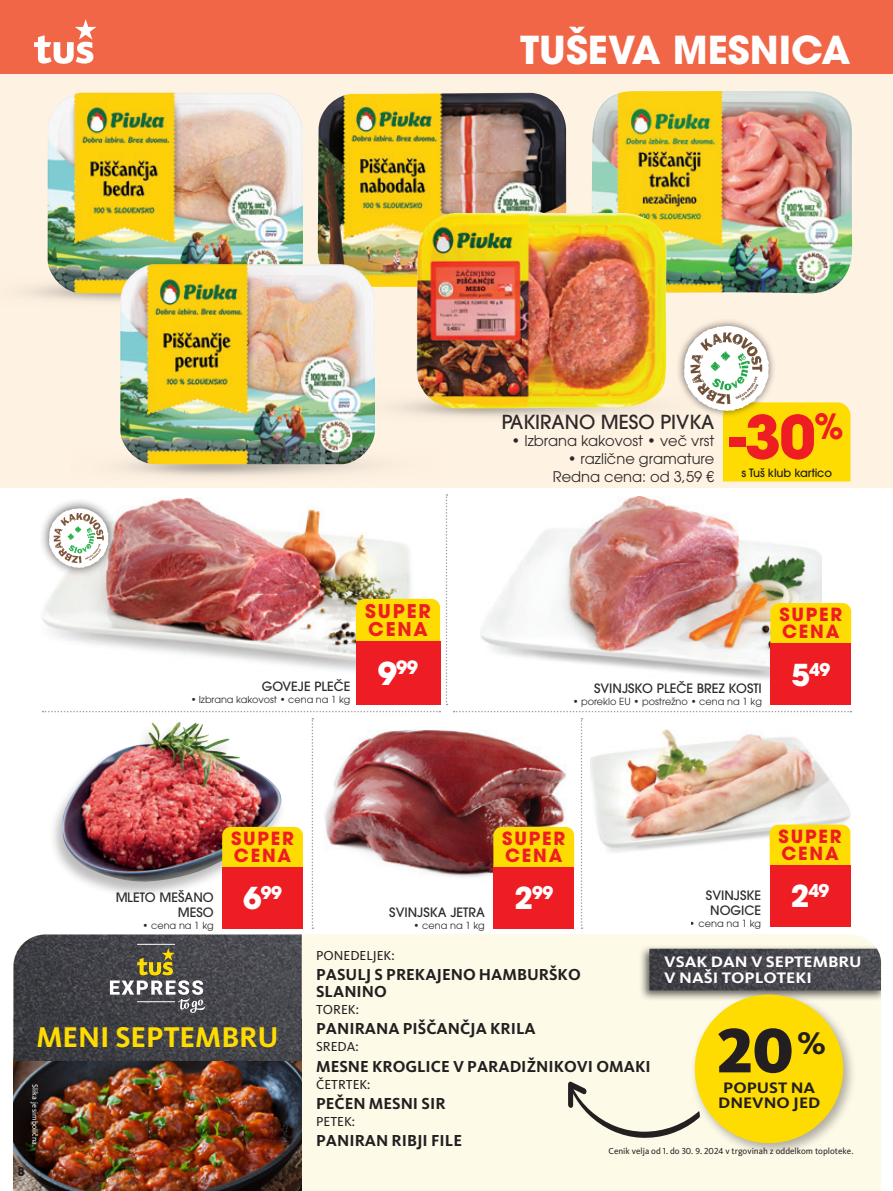
<style>
.page{position:relative;width:893px;height:1191px;background:#fff}
.page>*{position:absolute;margin:0;border:0;box-sizing:border-box;transform-origin:0 0}
.t1{font:900 65.1px "Kievit";color:#231f20}
.t2{font:700 59.25px "ITC Avant Garde Pro";color:#ee1d23}
.t3{font:700 38.25px "ITC Avant Garde Pro";color:#fff}
.t4{font:700 29.55px "Kievit";color:#ffdc01}
.t5{font:500 19.2px "ITC Avant Garde Pro";color:#231f20}
.t6{font:700 18.75px/17.9px "ITC Avant Garde Pro";letter-spacing:.1em;color:#ee1d23}
.t7{font:700 18.3px "ITC Avant Garde Pro";color:#fff}
.t8{font:700 18px/17.1px "ITC Avant Garde Pro";letter-spacing:.1em;color:#ee1d23}
.t9{font:700 17.55px "ITC Avant Garde Pro";letter-spacing:-.03em;color:#fff}
.t10{font:700 16.5px/17.1px "Kievit";color:#231f20}
.t11{font:700 15.75px/16.4px "Kievit";color:#fff;scale:1.1 1}
.t12{font:700 15.75px/14.7px "Kievit";color:#231f20;text-align:center;scale:1.1 1}
.t13{font:14.7px/17.5px "ITC Avant Garde Pro";color:#231f20;text-align:right}
.t14{font:13.5px "Kievit";color:#231f20}
.t15{font:500 12.9px/15px "ITC Avant Garde Pro";color:#231f20;text-align:center}
.t16{font:500 12.75px "ITC Avant Garde Pro";color:#231f20}
.t17{font:700 12px "ITC Avant Garde Pro";color:#231f20}
.t18{font:500 11.4px "ITC Avant Garde Pro";letter-spacing:-.01em;color:#231f20}
.t19{font:9.75px "ITC Avant Garde Pro";color:#231f20}
.t20{font:9.6px "ITC Avant Garde Pro";color:#231f20}
.t21{font:9px "Kievit";color:#231f20}
.t22{font:7.8px "Kievit";color:#fff}
.s1{font-size:31.2px}
.s2{font-size:30px}
</style>
<div class="page">
<div style="left:0;top:0;width:893px;height:488px;background:#fef2e2"></div>
<div style="left:13px;top:934px;width:868px;height:257px;background:#fefae8"></div>
<div style="left:639px;top:943px;width:242px;height:58px;background:#231f20;opacity:.7"></div>
<img style="left:649px;top:948px;width:232px;height:42px">
<img style="left:14px;top:1061px;width:288px;height:130px">
<img style="left:13px;top:934px;width:289px;height:127px">
<img style="left:48px;top:93px;width:255px;height:200px">
<img style="left:318px;top:93px;width:248px;height:194px">
<img style="left:592px;top:91px;width:260px;height:202px">
<img style="left:120px;top:264px;width:255px;height:200px">
<img style="left:416px;top:213px;width:252px;height:195px">
<img style="left:480px;top:497px;width:341px;height:183px">
<img style="left:591px;top:730px;width:259px;height:124px">
<img style="left:311px;top:730px;width:255px;height:155px">
<div style="left:49px;top:722px;width:237px;height:177px;background:#231f20;opacity:.3"></div>
<img style="left:62px;top:722px;width:219px;height:159px">
<svg style="left:446px;top:494px;width:1px;height:211px"></svg>
<svg style="left:581px;top:718px;width:1px;height:211px"></svg>
<svg style="left:312px;top:718px;width:1px;height:211px"></svg>
<img style="left:42px;top:498px;width:371px;height:173px">
<div style="left:39px;top:499px;width:79px;height:78px;background:#231f20;opacity:.75"></div>
<svg style="left:49px;top:508px;width:59px;height:60px"></svg>
<svg style="left:454px;top:711px;width:397px;height:1px"></svg>
<svg style="left:43px;top:711px;width:397px;height:1px"></svg>
<div style="left:356px;top:599px;width:84px;height:42px;background:#ffdc01"></div>
<div style="left:356px;top:641px;width:84px;height:64px;background:#ee1d23"></div>
<div style="left:770px;top:824px;width:80px;height:41px;background:#ffdc01"></div>
<div style="left:770px;top:865px;width:80px;height:61px;background:#ee1d23"></div>
<div style="left:493px;top:827px;width:81px;height:40px;background:#ffdc01"></div>
<div style="left:493px;top:867px;width:81px;height:62px;background:#ee1d23"></div>
<div style="left:222px;top:827px;width:81px;height:40px;background:#ffdc01"></div>
<div style="left:222px;top:867px;width:81px;height:62px;background:#ee1d23"></div>
<div style="left:770px;top:603px;width:81px;height:41px;background:#ffdc01"></div>
<div style="left:770px;top:644px;width:81px;height:61px;background:#ee1d23"></div>
<hr style="left:137px;top:944px;width:38px;height:1px;background:#fff">
<svg style="left:110px;top:948px;width:95px;height:65px;background:#68665f"></svg>
<div style="left:690px;top:990px;width:166px;height:166px;background:#231f20;opacity:.35"></div>
<div style="left:695px;top:994px;width:148px;height:149px;background:#ffdc01;border-radius:50%"></div>
<svg style="left:568px;top:1081px;width:132px;height:57px;background:#e1ddcd"></svg>
<div style="left:676px;top:318px;width:100px;height:100px;background:#231f20;opacity:.65"></div>
<svg style="left:684px;top:326px;width:166px;height:155px"></svg>
<div style="left:0;top:0;width:893px;height:74px;background:#f26648"></div>
<svg style="left:34px;top:19px;width:62px;height:45px"></svg>
<h3 class="t3" style="left:520px;top:24px;width:332px">TUŠEVA MESNICA</h3>
<p class="t16" style="left:262px;top:678px;width:90px">GOVEJE PLEČE</p>
<p class="t20" style="left:190px;top:693px;width:162px">• Izbrana kakovost • cena na 1 kg</p>
<p class="t6" style="left:365px;top:601px;width:67px">SUPER<br>CENA</p>
<p class="t7" style="left:378px;top:655px;width:42px"><span class="s1">9</span>99</p>
<p class="t5" style="left:501px;top:409px;width:214px">PAKIRANO MESO PIVKA</p>
<p class="t13" style="left:511px;top:432px;width:204px">• Izbrana kakovost • več vrst</p>
<p class="t13" style="left:553px;top:449px;width:163px">• različne gramature<br>Redna cena: od 3,59 €</p>
<h2 class="t2" style="left:730px;top:397px;width:116px">-30<sup>%</sup></h2>
<p class="t18" style="left:741px;top:465px;width:92px">s Tuš klub kartico</p>
<p class="t8" style="left:779px;top:606px;width:64px">SUPER<br>CENA</p>
<p class="t15" style="left:594px;top:681px;width:169px">SVINJSKO PLEČE BREZ KOSTI</p>
<p class="t19" style="left:572px;top:695px;width:191px">• poreklo EU • postrežno • cena na 1 kg</p>
<p class="t9" style="left:791px;top:657px;width:40px"><span class="s2">5</span>49</p>
<p class="t15" style="left:115px;top:890px;width:100px;text-align:right">MLETO MEŠANO<br>MESO</p>
<p class="t19" style="left:142px;top:919px;width:73px">• cena na 1 kg</p>
<p class="t8" style="left:231px;top:829px;width:64px">SUPER<br>CENA</p>
<p class="t9" style="left:243px;top:881px;width:40px"><span class="s2">6</span>99</p>
<p class="t15" style="left:389px;top:905px;width:97px">SVINJSKA JETRA</p>
<p class="t19" style="left:414px;top:919px;width:73px">• cena na 1 kg</p>
<p class="t8" style="left:502px;top:829px;width:64px">SUPER<br>CENA</p>
<p class="t9" style="left:514px;top:881px;width:40px"><span class="s2">2</span>99</p>
<p class="t15" style="left:706px;top:887px;width:57px">SVINJSKE<br>NOGICE</p>
<p class="t19" style="left:690px;top:917px;width:73px">• cena na 1 kg</p>
<p class="t8" style="left:779px;top:827px;width:64px">SUPER<br>CENA</p>
<p class="t9" style="left:791px;top:879px;width:40px"><span class="s2">2</span>49</p>
<h3 class="t4" style="left:36px;top:1019px;width:244px">MENI SEPTEMBRU</h3>
<p class="t22" style="left:39px;top:1084px;width:63px;rotate:90deg">Slika je simboliËna.</p>
<p class="t17" style="left:18px;top:1163px;width:9px">8</p>
<p class="t14" style="left:316px;top:947px;width:80px">PONEDELJEK:</p>
<p class="t10" style="left:316px;top:965px;width:266px">PASULJ S PREKAJENO HAMBUR©KO<br>SLANINO</p>
<p class="t14" style="left:316px;top:1001px;width:44px">TOREK:</p>
<p class="t10" style="left:316px;top:1020px;width:221px">PANIRANA PI©»AN»JA KRILA</p>
<p class="t14" style="left:316px;top:1039px;width:44px">SREDA:</p>
<p class="t10" style="left:316px;top:1057px;width:336px">MESNE KROGLICE V PARADIÆNIKOVI OMAKI</p>
<p class="t14" style="left:316px;top:1076px;width:56px">»ETRTEK:</p>
<p class="t10" style="left:316px;top:1094px;width:131px">PE»EN MESNI SIR</p>
<p class="t14" style="left:316px;top:1113px;width:40px">PETEK:</p>
<p class="t10" style="left:316px;top:1132px;width:147px">PANIRAN RIBJI FILE</p>
<p class="t11" style="left:664px;top:953px;width:181px">VSAK DAN V SEPTEMBRU<br>V NA©I TOPLOTEKI</p>
<h1 class="t1" style="left:718px;top:1011px;width:109px">20<sup>%</sup></h1>
<p class="t12" style="left:718px;top:1080px;width:94px">POPUST NA<br>DNEVNO JED</p>
<p class="t21" style="left:608px;top:1145px;width:246px">Cenik velja od 1. do 30. 9. 2024 v trgovinah z oddelkom toploteke.</p>
</div>
